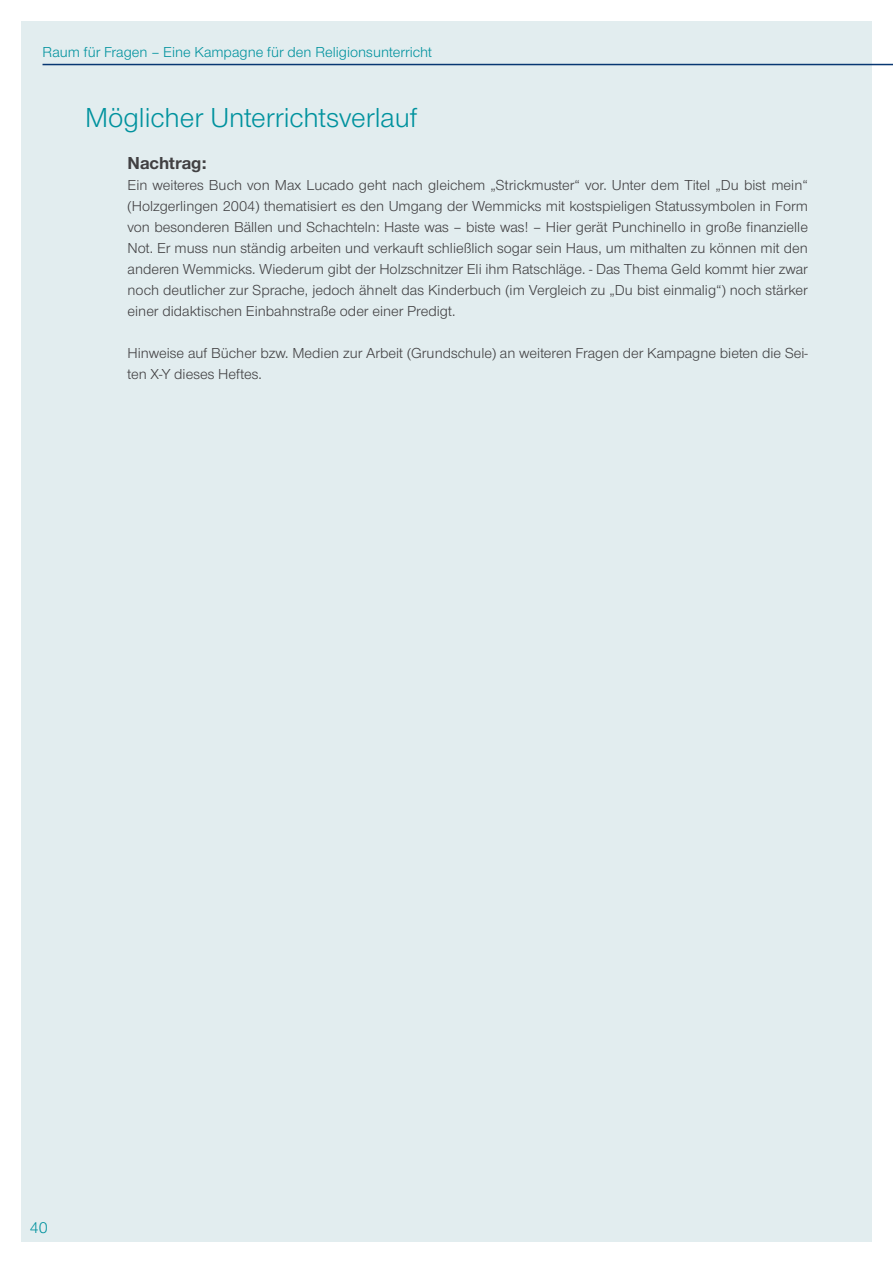
<style>
.page{position:relative;width:893px;height:1263px;background:#fff}
.page>*{position:absolute;margin:0;border:0;box-sizing:border-box;transform-origin:0 0}
.t1{font:28.5px "Nordelbica";color:#00929e}
.t2{font:700 18px "Nordelbica";color:#414042}
.t3{font:16.5px "Nordelbica";color:#00929e}
.t4{font:15px/21px "Nordelbica";color:#414042;text-align:justify}
.t5{font:15px "Nordelbica";color:#00929e}
</style>
<div class="page">
<div style="left:21px;top:21px;width:851px;height:1221px;background:#e2edef"></div>
<hr style="left:43px;top:64px;width:850px;height:1px;background:#073772">
<p class="t5" style="left:43px;top:44px;width:391px">Raum für Fragen – Eine Kampagne für den Religionsunterricht</p>
<h1 class="t1" style="left:85px;top:101px;width:334px">Möglicher Unterrichtsverlauf</h1>
<p class="t2" style="left:128px;top:152px;width:81px">Nachtrag:</p>
<p class="t4" style="left:128px;top:175px;width:682px">Ein weiteres Buch von Max Lucado geht nach gleichem „Strickmuster“ vor. Unter dem Titel „Du bist mein“ (Holzgerlingen 2004) thematisiert es den Umgang der Wemmicks mit kostspieligen Statussymbolen in Form von besonderen Bällen und Schachteln: Haste was – biste was! – Hier gerät Punchinello in große finanzielle Not. Er muss nun ständig arbeiten und verkauft schließlich sogar sein Haus, um mithalten zu können mit den anderen Wemmicks. Wiederum gibt der Holzschnitzer Eli ihm Ratschläge. - Das Thema Geld kommt hier zwar noch deutlicher zur Sprache, jedoch ähnelt das Kinderbuch (im Vergleich zu „Du bist einmalig“) noch stärker einer didaktischen Einbahnstraße oder einer Predigt.</p>
<p class="t4" style="left:128px;top:343px;width:682px">Hinweise auf Bücher bzw. Medien zur Arbeit (Grundschule) an weiteren Fragen der Kampagne bieten die Sei&shy;ten X-Y dieses Heftes.</p>
<p class="t3" style="left:30px;top:1218px;width:20px">40</p>
</div>
